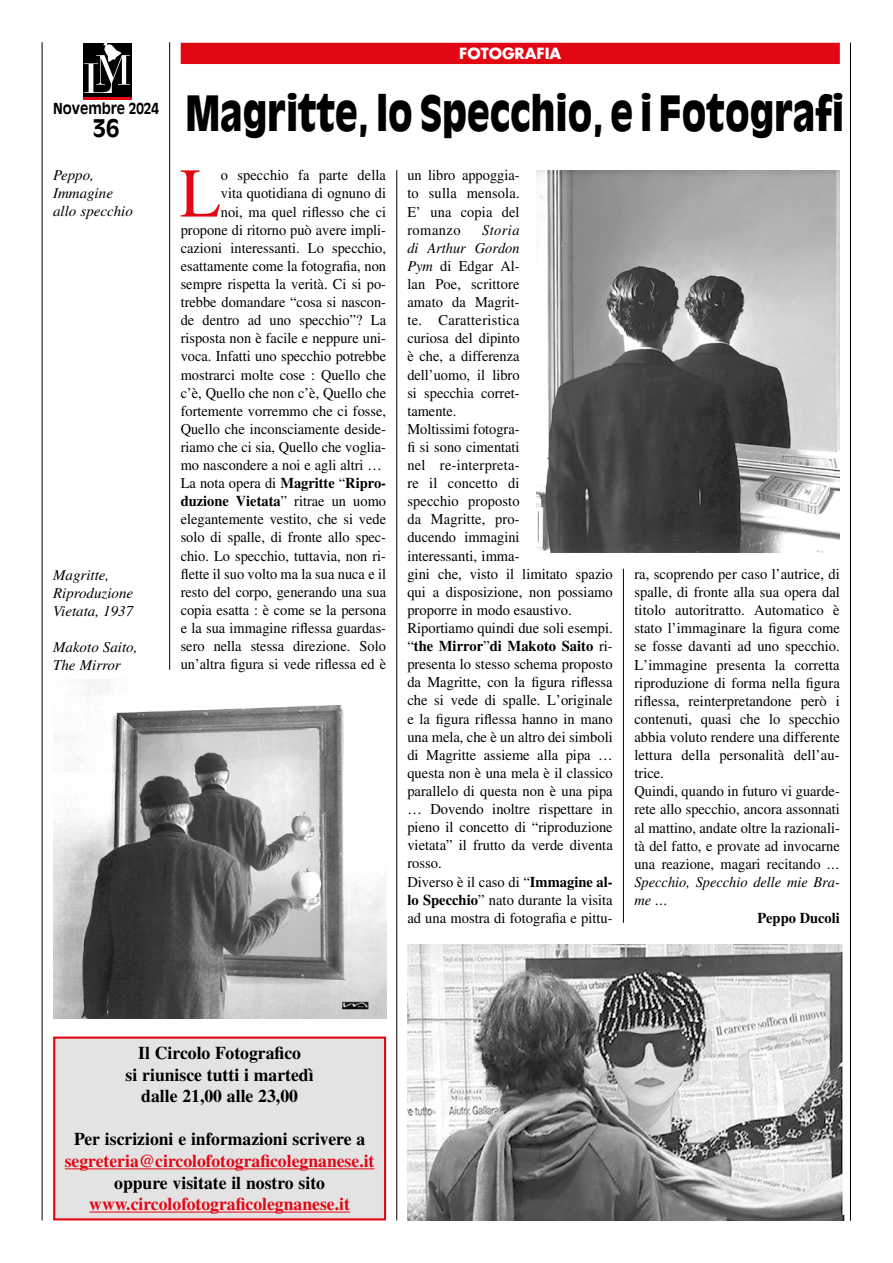
<style>
.page{position:relative;width:893px;height:1263px;background:#fff}
.page>*{position:absolute;margin:0;border:0;box-sizing:border-box;transform-origin:0 0}
.t1{font:69.75px "Times LT Std";color:#e30613;scale:.96 1}
.t2{font:900 48px "Antique Olive Std";color:#000;scale:.77 1}
.t3{font:700 24px "Antique Olive Std";color:#000}
.t4{font:700 18px/21.6px "Times LT Std";color:#000;text-align:center}
.t5{font:700 18px "Times LT Std";color:#e30613}
.t6{font:15px/18.1px "Times LT Std";color:#000;text-align:right;scale:.96 1}
.t7{font:15px/18.1px "Times LT Std";color:#000}
.t8{font:italic 15px/18px "Times LT Std";color:#000}
.t9{font:700 15px "Antique Olive Std";color:#000;scale:.9 1}
.t10{font:700 15px "Times LT Std";color:#000;scale:.96 1}
.t11{font:700 15px "Futura Std";color:#fff}
.s1{font-weight:700}
.s2{font-style:italic}
</style>
<div class="page">
<div style="left:83px;top:44px;width:48px;height:54px;background:#000"></div>
<hr style="left:83px;top:98px;width:48px;height:2px;background:#e30613">
<svg style="left:84px;top:43px;width:46px;height:50px"></svg>
<hr style="left:850px;top:43px;width:1px;height:1178px;background:#000">
<hr style="left:169px;top:42px;width:1px;height:628px;background:#000">
<hr style="left:396px;top:170px;width:1px;height:1050px;background:#000">
<hr style="left:623px;top:569px;width:1px;height:354px;background:#000">
<div style="left:181px;top:43px;width:659px;height:21px;background:#e30613"></div>
<hr style="left:42px;top:42px;width:1px;height:1178px;background:#000">
<div style="left:54px;top:1037px;width:331px;height:182px;background:#e3e3e3"></div>
<hr style="left:65px;top:1168px;width:309px;height:1px;background:#e30613">
<hr style="left:89px;top:1211px;width:261px;height:1px;background:#e30613">
<div style="left:53px;top:1036px;width:333px;height:184px;border:2px solid #e30613"></div>
<img style="left:53px;top:679px;width:333px;height:339px">
<img style="left:408px;top:944px;width:436px;height:276px">
<img style="left:536px;top:171px;width:304px;height:382px">
<p class="t9" style="left:53px;top:99px;width:119px">Novembre 2024</p>
<h3 class="t3" style="left:93px;top:113px;width:28px">36</h3>
<p class="t8" style="left:53px;top:166px;width:81px">Peppo,<br>Immagine allo specchio</p>
<p class="t8" style="left:53px;top:566px;width:82px">Magritte,<br>Riproduzione<br>Vietata, 1937</p>
<p class="t8" style="left:53px;top:638px;width:86px">Makoto Saito,<br>The Mirror</p>
<p class="t11" style="left:459px;top:43px;width:103px">FOTOGRAFIA</p>
<h2 class="t2" style="left:185px;top:84px;width:857px">Magritte, lo Specchio, e i Fotografi</h2>
<p class="t6" style="left:181px;top:166px;width:215px">o specchio fa parte della<br>vita quotidiana di ognuno di<br>noi, ma quel riflesso che ci propone di ritorno può avere impli&shy;cazioni interessanti. Lo specchio, esattamente come la fotografia, non sempre rispetta la verità. Ci si po&shy;trebbe domandare “cosa si nascon&shy;de dentro ad uno specchio”? La risposta non è facile e neppure uni&shy;voca. Infatti uno specchio potrebbe mostrarci molte cose : Quello che c’è, Quello che non c’è, Quello che fortemente vorremmo che ci fosse, Quello che inconsciamente deside&shy;riamo che ci sia, Quello che voglia&shy;mo nascondere a noi e agli altri … La nota opera di <span class="s1">Magritte</span> “<span class="s1">Ripro&shy;duzione Vietata</span>” ritrae un uomo elegantemente vestito, che si vede solo di spalle, di fronte allo spec&shy;chio. Lo specchio, tuttavia, non ri&shy;flette il suo volto ma la sua nuca e il resto del corpo, generando una sua copia esatta : è come se la persona e la sua immagine riflessa guardas&shy;sero nella stessa direzione. Solo un’altra figura si vede riflessa ed è</p>
<p class="t6" style="left:407px;top:166px;width:118px;text-align:justify">un libro appoggia&shy;to sulla mensola.<br>E’ una copia del romanzo</p>
<h1 class="t1" style="left:180px;top:154px;width:44px">L</h1>
<p class="t6" style="left:407px;top:220px;width:215px;text-align:left;text-indent:75px"><span class="s2">Storia<br>di Arthur Gordon<br>Pym</span> di Edgar Al-<br>lan Poe, scrittore<br>amato da Magrit-<br>te. Caratteristica<br>curiosa del dipinto<br>è che, a differenza<br>dell’uomo, il libro<br>si specchia corret-<br>tamente.<br>Moltissimi fotogra-<br>fi si sono cimentati<br>nel re-interpreta-<br>re il concetto di<br>specchio proposto<br>da Magritte, pro-<br>ducendo immagini<br>interessanti, imma-<br>gini che, visto il limitato spazio qui a disposizione, non possiamo proporre in modo esaustivo.<br>Riportiamo quindi due soli esempi. “<span class="s1">the Mirror</span>”<span class="s1">di Makoto Saito</span> ri&shy;presenta lo stesso schema proposto da Magritte, con la figura riflessa che si vede di spalle. L’originale e la figura riflessa hanno in mano una mela, che è un altro dei simboli di Magritte assieme alla pipa … questa non è una mela è il classico parallelo di questa non è una pipa … Dovendo inoltre rispettare in pieno il concetto di “riproduzione vietata” il frutto da verde diventa rosso.<br>Diverso è il caso di “<span class="s1">Immagine al&shy;lo Specchio</span>” nato durante la visita ad una mostra di fotografia e pittu-</p>
<p class="t7" style="left:634px;top:565px;width:207px">ra, scoprendo per caso l’autrice, di spalle, di fronte alla sua opera dal titolo autoritratto. Automatico è stato l’immaginare la figura come se fosse davanti ad uno specchio.<br>L’immagine presenta la corretta riproduzione di forma nella figura riflessa, reinterpretandone però i contenuti, quasi che lo specchio abbia voluto rendere una differente lettura della personalità dell’au&shy;trice.<br>Quindi, quando in futuro vi guarde&shy;rete allo specchio, ancora assonnati al mattino, andate oltre la razionali&shy;tà del fatto, e provate ad invocarne una reazione, magari recitando <span class="s2">…<br>Specchio, Specchio delle mie Bra&shy;me …</span></p>
<p class="t10" style="left:757px;top:909px;width:87px">Peppo Ducoli</p>
<p class="t4" style="left:126px;top:1042px;width:189px">Il Circolo Fotografico<br>si riunisce tutti i martedì dalle 21,00 alle 23,00</p>
<p class="t4" style="left:74px;top:1128px;width:293px">Per iscrizioni e informazioni scrivere a</p>
<p class="t5" style="left:65px;top:1150px;width:311px">segreteria@circolofotograficolegnanese.it</p>
<p class="t4" style="left:114px;top:1171px;width:212px">oppure visitate il nostro sito</p>
<p class="t5" style="left:89px;top:1193px;width:262px">www.circolofotograficolegnanese.it</p>
</div>
